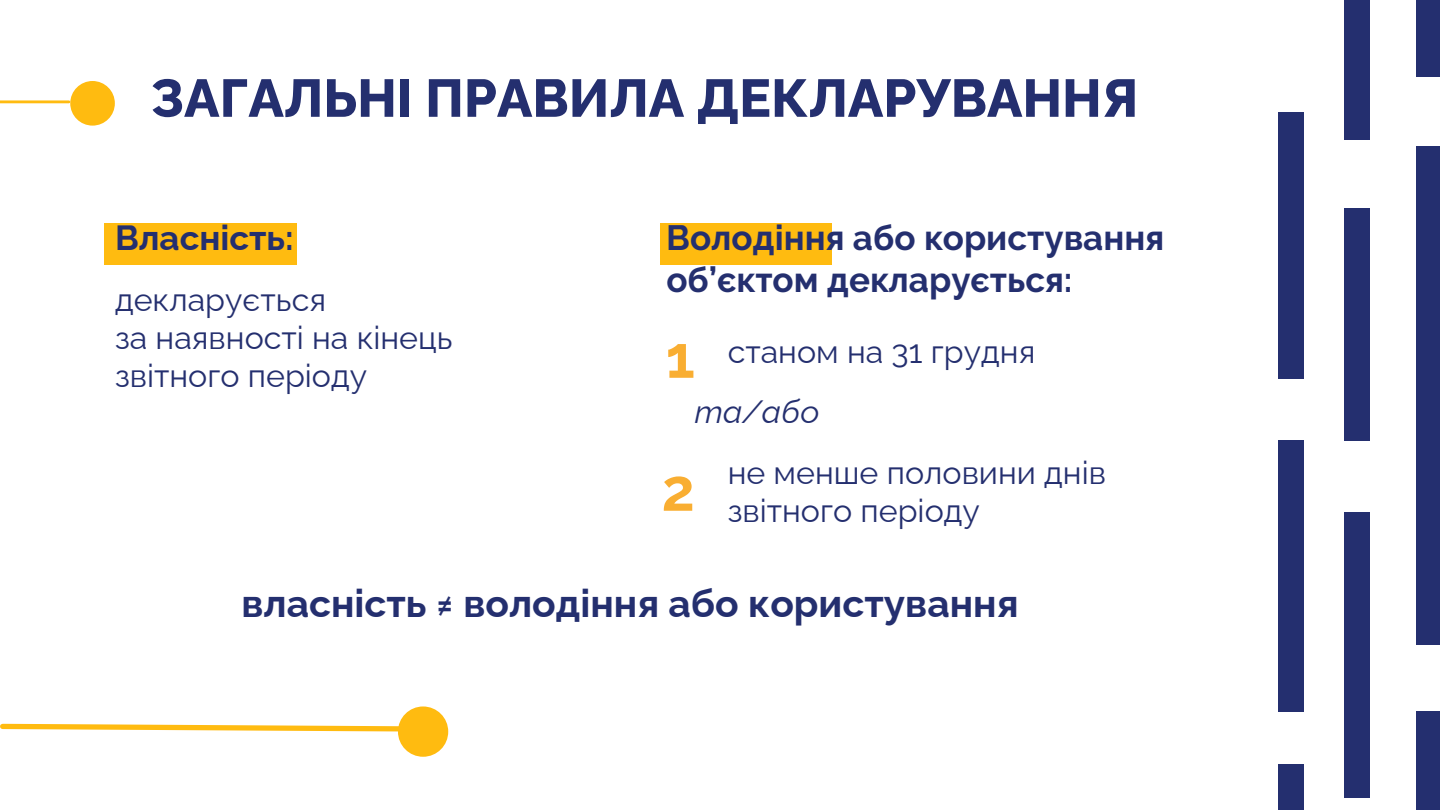
<style>
.page{position:relative;width:1440px;height:810px;background:#fff}
.page>*{position:absolute;margin:0;border:0;box-sizing:border-box;transform-origin:0 0}
.t1{font:700 59.1px "Raleway";color:#f9ae32}
.t2{font:800 53px "Raleway";color:#242f6f}
.t3{font:700 39px "Raleway";color:#242f6f}
.t4{font:700 35px/42px "Raleway";color:#242f6f}
.t5{font:32.2px "Raleway";color:#242f6f}
.t6{font:italic 32.2px "Raleway";color:#242f6f}
</style>
<div class="page">
<hr style="left:0;top:100px;width:69px;height:3px;background:#ffbb10">
<div style="left:70px;top:81px;width:45px;height:45px;background:#ffbb10;border-radius:50%"></div>
<svg style="left:0;top:722px;width:400px;height:10px"></svg>
<div style="left:398px;top:706px;width:50px;height:51px;background:#ffbb10;border-radius:50%"></div>
<div style="left:104px;top:223px;width:193px;height:42px;background:#ffbb10"></div>
<div style="left:660px;top:223px;width:171px;height:42px;background:#ffbb10"></div>
<div style="left:1344px;top:0;width:26px;height:139px;background:#242f6f"></div>
<div style="left:1344px;top:208px;width:26px;height:232px;background:#242f6f"></div>
<div style="left:1344px;top:512px;width:26px;height:285px;background:#242f6f"></div>
<div style="left:1278px;top:764px;width:26px;height:46px;background:#242f6f"></div>
<div style="left:1278px;top:113px;width:26px;height:266px;background:#242f6f"></div>
<div style="left:1416px;top:0;width:24px;height:77px;background:#242f6f"></div>
<div style="left:1416px;top:146px;width:24px;height:499px;background:#242f6f"></div>
<div style="left:1416px;top:712px;width:24px;height:98px;background:#242f6f"></div>
<div style="left:1278px;top:440px;width:26px;height:272px;background:#242f6f"></div>
<p class="t2" style="left:151px;top:67px;width:989px">ЗАГАЛЬНІ ПРАВИЛА ДЕКЛАРУВАННЯ</p>
<p class="t4" style="left:115px;top:217px;width:180px">Власність:</p>
<p class="t5" style="left:115px;top:281px;width:213px">декларується</p>
<p class="t5" style="left:115px;top:319px;width:339px">за наявності на кінець</p>
<p class="t5" style="left:115px;top:357px;width:254px">звітного періоду</p>
<p class="t4" style="left:666px;top:217px;width:499px">Володіння або користування об’єктом декларується:</p>
<p class="t1" style="left:666px;top:322px;width:31px">1</p>
<p class="t5" style="left:728px;top:333px;width:309px">станом на 31 грудня</p>
<p class="t6" style="left:695px;top:393px;width:126px">та/або</p>
<p class="t5" style="left:728px;top:453px;width:380px">не менше половини днів</p>
<p class="t5" style="left:728px;top:491px;width:254px">звітного періоду</p>
<p class="t1" style="left:662px;top:455px;width:35px">2</p>
<p class="t3" style="left:242px;top:580px;width:779px">власність ≠ володіння або користування</p>
</div>
